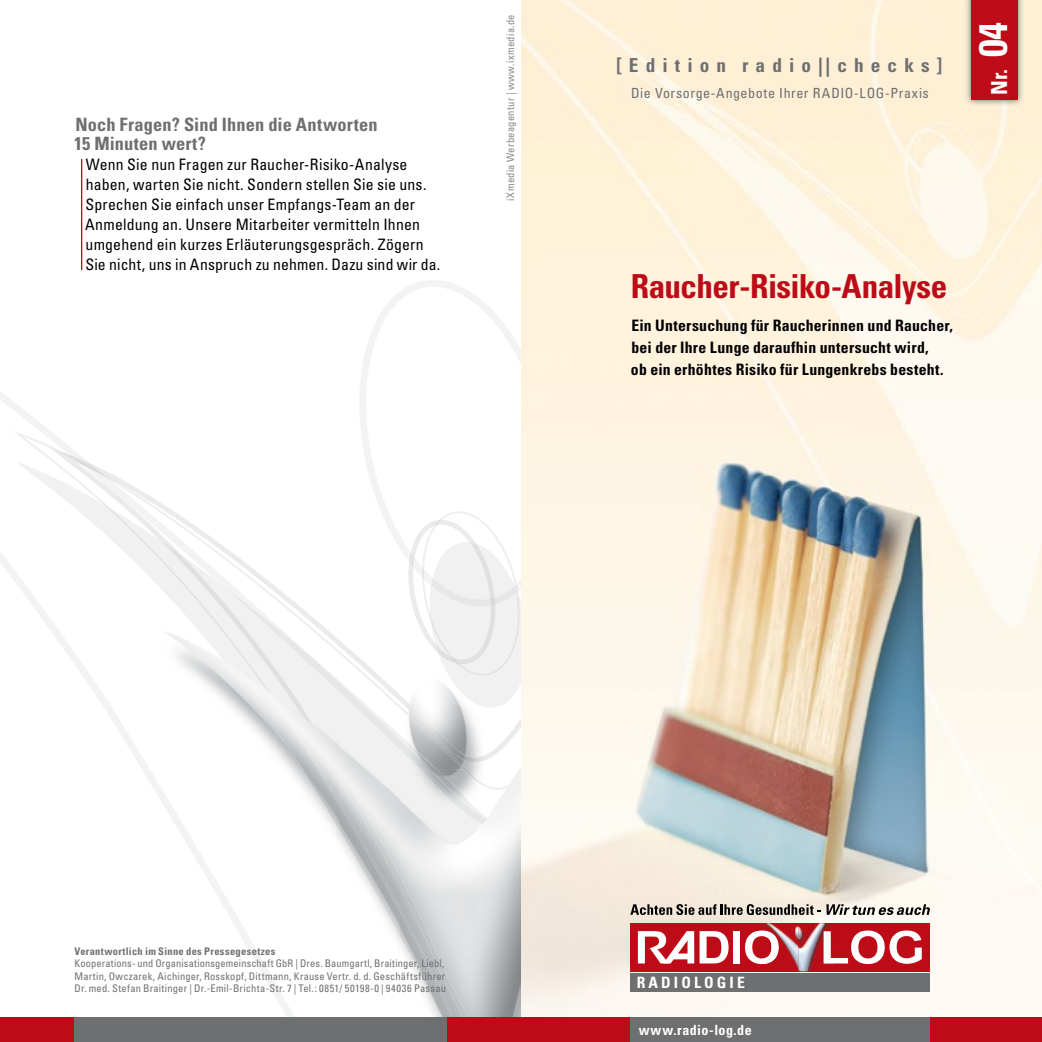
<style>
.page{position:relative;width:1042px;height:1042px;background:#fff}
.page>*{position:absolute;margin:0;border:0;box-sizing:border-box;transform-origin:0 0}
.t1{font:700 condensed 33.07px "Univers";letter-spacing:-.02em;color:#bd0c18}
.t2{font:700 condensed 22.05px "Univers";color:#fff}
.t3{font:700 condensed 19.25px "Univers";letter-spacing:.37em;color:#6e6f70}
.t4{font:700 condensed 18.38px/19.8px "Univers";letter-spacing:.005em;color:#6e6f70}
.t5{font:condensed 15.75px/19.8px "Univers";letter-spacing:.01em;color:#000}
.t6{font:700 condensed 15.75px/22.1px "Univers";letter-spacing:.015em;color:#000}
.t7{font:700 condensed 15.58px "Univers";letter-spacing:.2em;color:#fff}
.t8{font:condensed 14px "Univers";letter-spacing:.04em;color:#6e6f70}
.t9{font:700 condensed 14px "Univers";letter-spacing:.03em;color:#fff}
.t10{font:condensed 10.5px/12.6px "Univers";letter-spacing:.02em;color:#6e6f70}
.t11{font:700 condensed 10.5px "Univers";letter-spacing:.03em;color:#6e6f70}
.t12{font:condensed 10.5px "Univers";letter-spacing:.025em;color:#868889}
.s1{font-size:39.73px}
</style>
<div class="page">
<img style="left:521px;top:0;width:521px;height:1017px">
<img style="left:964px;top:0;width:60px;height:106px">
<div style="left:971px;top:0;width:46px;height:99px;background:#bd0c18"></div>
<hr style="left:81px;top:159px;width:1px;height:111px;background:#bd0c18">
<div style="left:521px;top:1017px;width:521px;height:25px;background:#bd0c18"></div>
<div style="left:630px;top:1017px;width:300px;height:25px;background:#6e6f70"></div>
<div style="left:630px;top:923px;width:299px;height:48px;background:#bd0c18"></div>
<div style="left:630px;top:973px;width:299px;height:19px;background:#6e6f70"></div>
<div style="left:733px;top:931px;width:7px;height:32px;background:#fff"></div>
<svg style="left:745px;top:930px;width:17px;height:34px"></svg>
<svg style="left:834px;top:930px;width:88px;height:34px"></svg>
<svg style="left:638px;top:931px;width:90px;height:32px"></svg>
<svg style="left:630px;top:904px;width:190px;height:11px;background:#928c84"></svg>
<svg style="left:826px;top:904px;width:104px;height:11px"></svg>
<img style="left:765px;top:923px;width:69px;height:48px">
<img style="left:762px;top:930px;width:16px;height:34px">
<img style="left:823px;top:931px;width:11px;height:32px">
<svg style="left:0;top:392px;width:157px;height:401px"></svg>
<svg style="left:360px;top:280px;width:161px;height:270px"></svg>
<svg style="left:411px;top:511px;width:94px;height:39px"></svg>
<img style="left:460px;top:831px;width:61px;height:186px">
<img style="left:521px;top:830px;width:1px;height:212px">
<img style="left:217px;top:627px;width:61px;height:107px">
<img style="left:278px;top:710px;width:61px;height:121px">
<img style="left:339px;top:822px;width:60px;height:114px">
<img style="left:399px;top:911px;width:62px;height:46px">
<img style="left:314px;top:708px;width:152px;height:114px">
<img style="left:438px;top:606px;width:83px;height:102px">
<img style="left:288px;top:670px;width:62px;height:35px">
<img style="left:356px;top:708px;width:74px;height:61px">
<img style="left:420px;top:769px;width:101px;height:62px">
<img style="left:232px;top:603px;width:56px;height:7px">
<img style="left:294px;top:656px;width:56px;height:14px">
<img style="left:357px;top:703px;width:69px;height:27px">
<img style="left:423px;top:762px;width:98px;height:28px">
<img style="left:158px;top:585px;width:61px;height:42px">
<img style="left:218px;top:623px;width:62px;height:87px">
<img style="left:280px;top:705px;width:61px;height:104px">
<img style="left:341px;top:807px;width:15px;height:111px">
<img style="left:403px;top:924px;width:15px;height:63px">
<img style="left:438px;top:613px;width:15px;height:30px">
<img style="left:457px;top:592px;width:64px;height:83px">
<svg style="left:515px;top:580px;width:6px;height:13px"></svg>
<img style="left:232px;top:552px;width:62px;height:51px">
<img style="left:288px;top:602px;width:69px;height:54px">
<img style="left:350px;top:656px;width:66px;height:53px">
<img style="left:408px;top:709px;width:113px;height:53px">
<svg style="left:13px;top:431px;width:215px;height:154px"></svg>
<img style="left:169px;top:550px;width:63px;height:69px">
<img style="left:231px;top:611px;width:63px;height:93px">
<img style="left:294px;top:694px;width:62px;height:113px">
<img style="left:356px;top:797px;width:63px;height:127px">
<img style="left:418px;top:912px;width:62px;height:105px">
<img style="left:453px;top:550px;width:43px;height:114px">
<svg style="left:490px;top:597px;width:5px;height:8px"></svg>
<img style="left:407px;top:550px;width:31px;height:99px">
<img style="left:435px;top:643px;width:22px;height:21px">
<img style="left:409px;top:552px;width:6px;height:15px">
<svg style="left:449px;top:655px;width:11px;height:9px"></svg>
<div style="left:0;top:1017px;width:521px;height:25px;background:#bd0c18"></div>
<div style="left:74px;top:1017px;width:372px;height:25px;background:#6e6f70"></div>
<p class="t4" style="left:74px;top:114px;width:305px">Noch Fragen? Sind Ihnen die Antworten<br>15 Minuten wert?</p>
<p class="t5" style="left:85px;top:155px;width:357px">Wenn Sie nun Fragen zur Raucher-Risiko-Analyse haben, warten Sie nicht. Sondern stellen Sie sie uns.<br>Sprechen Sie einfach unser Empfangs-Team an der Anmeldung an. Unsere Mitarbeiter vermitteln Ihnen umgehend ein kurzes Erläuterungsgespräch. Zögern Sie nicht, uns in Anspruch zu nehmen. Dazu sind wir da.</p>
<p class="t12" style="left:504px;top:201px;width:188px;rotate:-90deg">iXmedia Werbeagentur | www.ixmedia.de</p>
<p class="t3" style="left:616px;top:54px;width:327px">[Edition radio||checks]</p>
<p class="t8" style="left:631px;top:84px;width:299px">Die Vorsorge-Angebote Ihrer RADIo-LoG-Praxis</p>
<h2 class="t2" style="left:986px;top:95px;width:74px;rotate:-90deg">Nr. <span class="s1">04</span></h2>
<h1 class="t1" style="left:631px;top:266px;width:318px">Raucher-Risiko-Analyse</h1>
<p class="t6" style="left:631px;top:314px;width:323px">Ein Untersuchung für Raucherinnen und Raucher, bei der Ihre Lunge daraufhin untersucht wird,<br>ob ein erhöhtes Risiko für Lungenkrebs besteht.</p>
<p class="t11" style="left:74px;top:944px;width:203px">Verantwortlich im Sinne des Pressegesetzes</p>
<p class="t10" style="left:74px;top:957px;width:373px">Kooperations- und organisationsgemeinschaft GbR | Dres. Baumgartl, Braitinger, Liebl,<br>Martin, owczarek, Aichinger, Rosskopf, Dittmann, Krause Vertr. d. d. Geschäftsführer<br>Dr. med. Stefan Braitinger | Dr.-Emil-Brichta-Str. 7 | Tel.: 0851/ 50198-0 | 94036 Passau</p>
<p class="t7" style="left:637px;top:973px;width:110px">RADIOLOGIE</p>
<p class="t9" style="left:639px;top:1021px;width:114px">www.radio-log.de</p>
</div>
